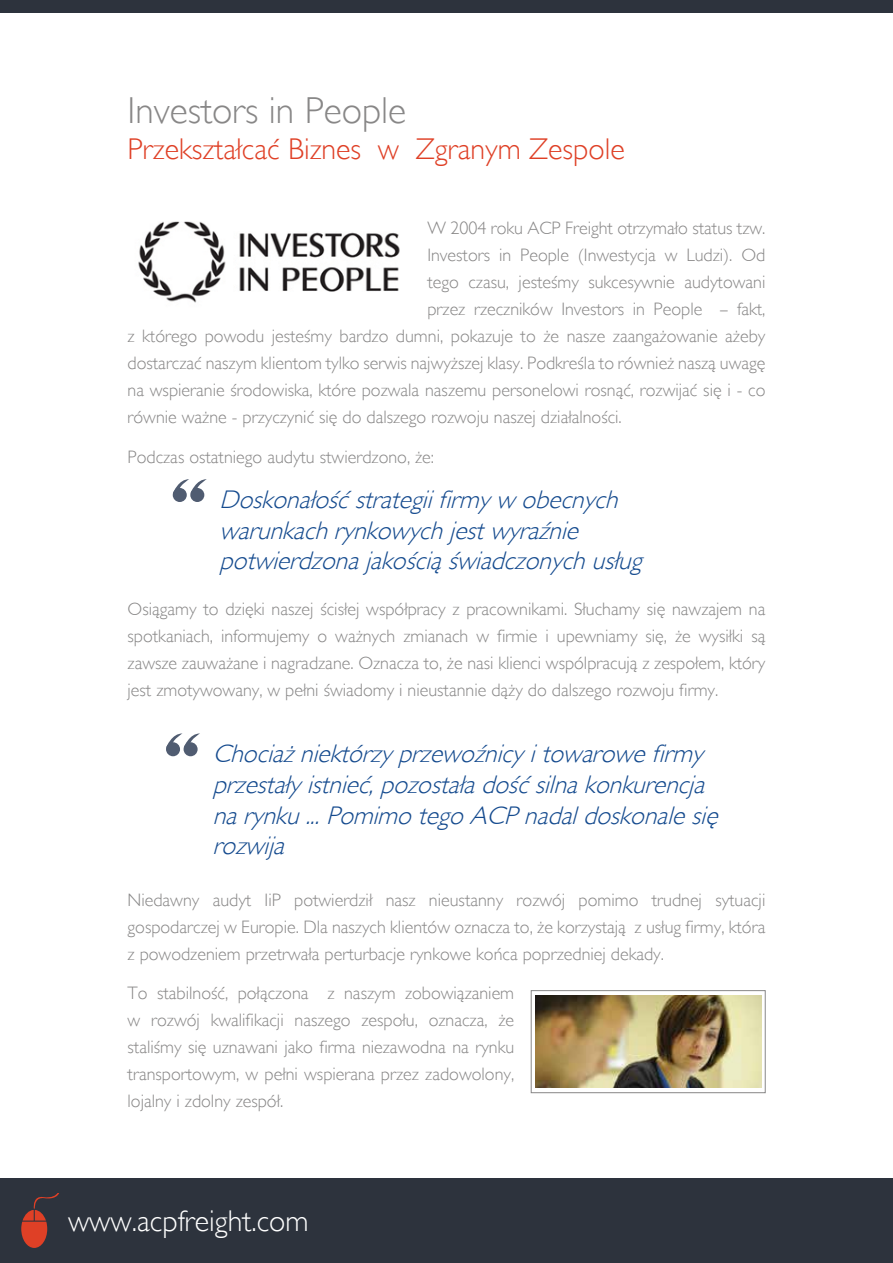
<style>
.page{position:relative;width:893px;height:1263px;background:#fff}
.page>*{position:absolute;margin:0;border:0;box-sizing:border-box;transform-origin:0 0}
.t1{font:300 37.5px "Gill Sans";color:#888787}
.t2{font:300 30px "Gill Sans";color:#df4026}
.t3{font:300 30px "Gill Sans";color:#fff}
.t4{font:italic 300 25.5px/30.6px "Gill Sans";color:#144a8e}
.t5{font:300 18px/27px "Gill Sans";color:#888787;text-align:justify}
</style>
<div class="page">
<div style="left:0;top:0;width:893px;height:13px;background:#2d333d"></div>
<div style="left:0;top:1178px;width:893px;height:85px;background:#2d333d"></div>
<svg style="left:21px;top:1193px;width:38px;height:55px"></svg>
<svg style="left:531px;top:990px;width:234px;height:103px"></svg>
<img style="left:536px;top:995px;width:225px;height:92px">
<img style="left:138px;top:222px;width:262px;height:81px">
<div style="left:173px;top:488px;width:14px;height:14px;background:#505c71;border-radius:50%"></div>
<div style="left:190px;top:488px;width:14px;height:14px;background:#505c71;border-radius:50%"></div>
<svg style="left:173px;top:479px;width:34px;height:21px"></svg>
<svg style="left:166px;top:733px;width:34px;height:22px"></svg>
<h1 class="t1" style="left:128px;top:89px;width:280px">Investors in People</h1>
<h2 class="t2" style="left:128px;top:132px;width:499px">Przekształcać Biznes w Zgranym Zespole</h2>
<p class="t5" style="left:427px;top:214px;width:340px">W 2004 roku ACP Freight otrzymało status tzw.</p>
<p class="t5" style="left:427px;top:241px;width:340px">Investors in People (Inwestycja w Ludzi). Od</p>
<p class="t5" style="left:427px;top:268px;width:340px">tego czasu, jesteśmy sukcesywnie audytowani</p>
<p class="t5" style="left:427px;top:295px;width:340px">przez rzeczników Investors in People – fakt,</p>
<p class="t5" style="left:128px;top:322px;width:639px">z którego powodu jesteśmy bardzo dumni, pokazuje to że nasze zaangażowanie ażeby</p>
<p class="t5" style="left:128px;top:349px;width:639px">dostarczać naszym klientom tylko serwis najwyższej klasy. Podkreśla to również naszą uwagę</p>
<p class="t5" style="left:128px;top:376px;width:639px">na wspieranie środowiska, które pozwala naszemu personelowi rosnąć, rozwijać się i - co</p>
<p class="t5" style="left:128px;top:403px;width:496px">równie ważne - przyczynić się do dalszego rozwoju naszej działalności.</p>
<p class="t5" style="left:128px;top:443px;width:308px">Podczas ostatniego audytu stwierdzono, że:</p>
<h3 class="t4" style="left:220px;top:484px;width:431px">Doskonałośćstrategiifirmyw obecnych warunkachrynkowychjestwyraźnie potwierdzonajakościąświadczonychusług</h3>
<p class="t5" style="left:128px;top:596px;width:639px">Osiągamy to dzięki naszej ścisłej współpracy z pracownikami. Słuchamy się nawzajem na spotkaniach, informujemy o ważnych zmianach w firmie i upewniamy się, że wysiłki są zawsze zauważane i nagradzane. Oznacza to, że nasi klienci wspólpracują z zespołem, który jest zmotywowany, w pełni świadomy i nieustannie dąży do dalszego rozwoju firmy.</p>
<h3 class="t4" style="left:213px;top:739px;width:514px">Chociażniektórzyprzewoźnicyitowarowefirmy przestałyistnieć,pozostaładośćsilnakonkurencja narynku...PomimotegoACPnadaldoskonalesię rozwija</h3>
<p class="t5" style="left:128px;top:886px;width:639px">Niedawny audyt IiP potwierdził nasz nieustanny rozwój pomimo trudnej sytuacji gospodarczej w Europie. Dla naszych klientów oznacza to, że korzystają z usług firmy, która z powodzeniem przetrwała perturbacje rynkowe końca poprzedniej dekady.</p>
<p class="t5" style="left:128px;top:980px;width:388px">To stabilność, połączona z naszym zobowiązaniem w rozwój kwalifikacji naszego zespołu, oznacza, że staliśmy się uznawani jako firma niezawodna na rynku transportowym, w pełni wspierana przez zadowolony, lojalny i zdolny zespół.</p>
<h2 class="t3" style="left:68px;top:1203px;width:242px">www.acpfreight.com</h2>
</div>
